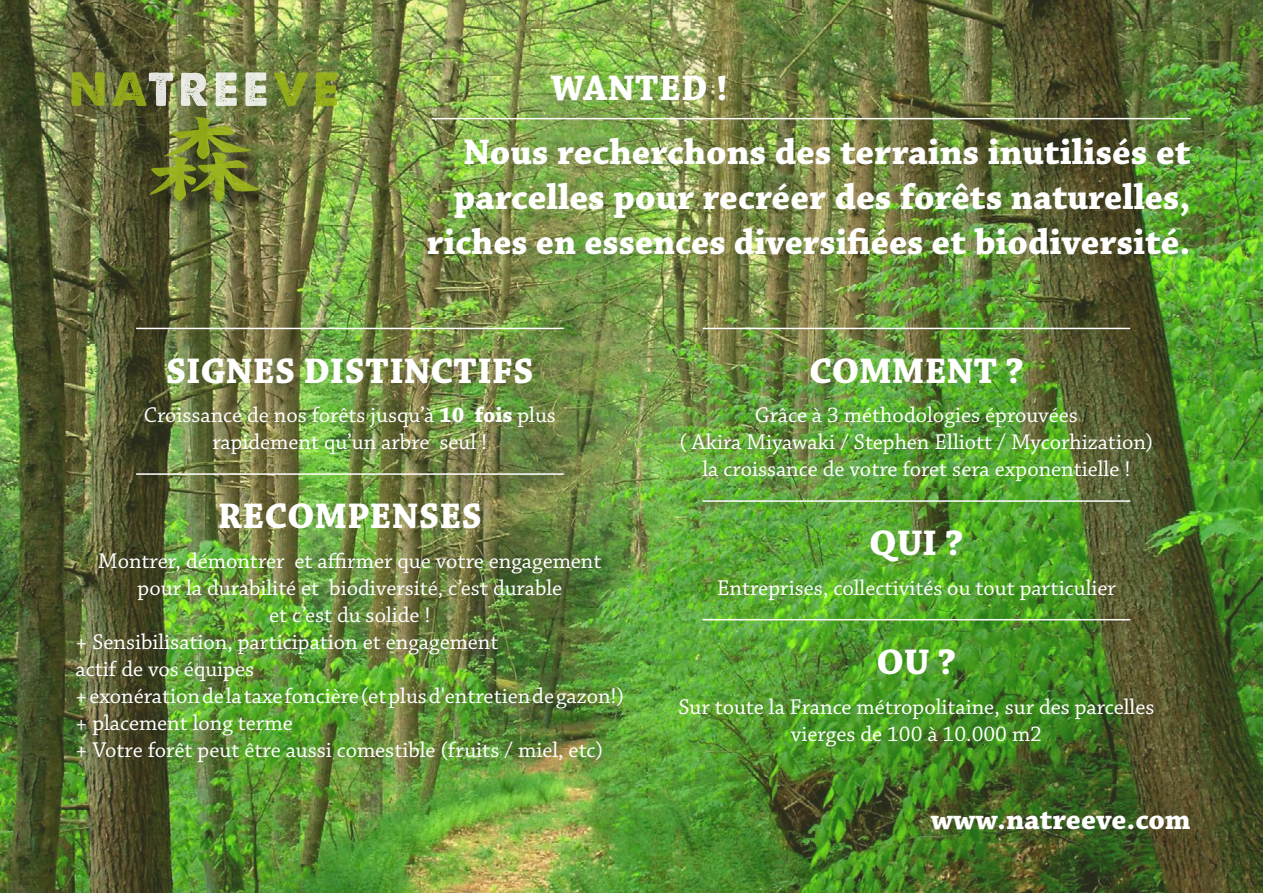
<style>
.page{position:relative;width:1263px;height:893px;background:#fff}
.page>*{position:absolute;margin:0;border:0;box-sizing:border-box;transform-origin:0 0}
.t1{font:700 37.5px/64.3px "Chaparral Pro";color:#fff}
.t2{font:700 30px "Chaparral Pro";color:#fff}
.t3{font:22.5px/27px "Chaparral Pro";color:#fff;text-align:center}
.s1{font-weight:700}
</style>
<div class="page">
<img style="left:0;top:0;width:1263px;height:893px">
<hr style="left:432px;top:118px;width:759px;height:1px;background:#fff">
<hr style="left:136px;top:328px;width:428px;height:1px;background:#fff">
<hr style="left:136px;top:473px;width:428px;height:2px;background:#fff">
<hr style="left:703px;top:328px;width:427px;height:1px;background:#fff">
<hr style="left:703px;top:500px;width:427px;height:2px;background:#fff">
<hr style="left:703px;top:619px;width:427px;height:1px;background:#fff">
<svg style="left:274px;top:72px;width:63px;height:34px;background:#7f932b"></svg>
<img style="left:71px;top:72px;width:196px;height:34px">
<div style="left:153px;top:120px;width:124px;height:100px;background:#000;opacity:.75"></div>
<svg style="left:149px;top:117px;width:112px;height:86px;background:#6b762a"></svg>
<h1 class="t1" style="left:463px;top:57px;width:729px;text-indent:87px">WANTED !<br>Nous recherchons des terrains inutilisés et</h1>
<h1 class="t1" style="left:427px;top:176px;width:765px;line-height:45px;text-align:right">parcelles pour recréer des forêts naturelles, riches en essences diversifiées et biodiversité.</h1>
<h1 class="t1" style="left:166px;top:340px;width:369px">SIGNES DISTINCTIFS</h1>
<p class="t3" style="left:144px;top:403px;width:414px">Croissance de nos forêts jusqu’à <span class="s1">10 fois</span> plus rapidement qu’un arbre seul !</p>
<h1 class="t1" style="left:218px;top:486px;width:265px">RECOMPENSES</h1>
<p class="t3" style="left:98px;top:548px;width:505px">Montrer, démontrer et affirmer que votre engagement</p>
<p class="t3" style="left:138px;top:575px;width:426px">pour la durabilité et biodiversité, c’est durable</p>
<p class="t3" style="left:269px;top:602px;width:163px">et c’est du solide !</p>
<p class="t3" style="left:76px;top:629px;width:424px">+ Sensibilisation, participation et engagement</p>
<p class="t3" style="left:76px;top:656px;width:180px">actif de vos équipes</p>
<p class="t3" style="left:76px;top:683px;width:550px">+ exonération de la taxe foncière (et plus d'entretien de gazon!)</p>
<p class="t3" style="left:76px;top:710px;width:219px">+ placement long terme</p>
<p class="t3" style="left:76px;top:737px;width:529px">+ Votre forêt peut être aussi comestible (fruits / miel, etc)</p>
<h1 class="t1" style="left:809px;top:340px;width:216px">COMMENT ?</h1>
<p class="t3" style="left:680px;top:403px;width:475px">Grâce à 3 méthodologies éprouvées<br>( Akira Miyawaki / Stephen Elliott / Mycorhization) la croissance de votre foret sera exponentielle !</p>
<h1 class="t1" style="left:869px;top:513px;width:96px">QUI ?</h1>
<p class="t3" style="left:717px;top:575px;width:400px">Entreprises, collectivités ou tout particulier</p>
<h1 class="t1" style="left:876px;top:631px;width:81px">OU ?</h1>
<p class="t3" style="left:678px;top:694px;width:477px">Sur toute la France métropolitaine, sur des parcelles vierges de 100 à 10.000 m2</p>
<h2 class="t2" style="left:931px;top:802px;width:261px">www.natreeve.com</h2>
</div>
